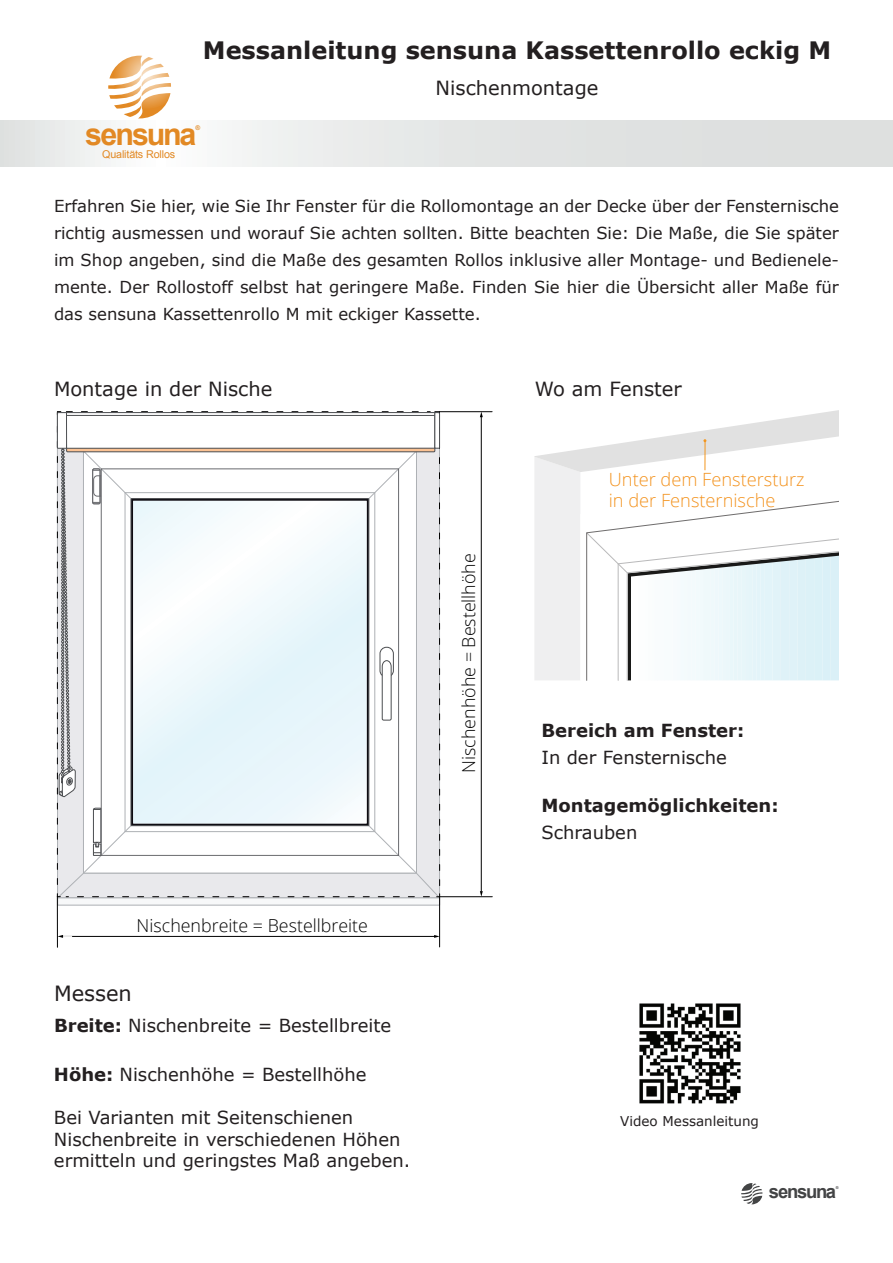
<style>
.page{position:relative;width:893px;height:1263px;background:#fff}
.page>*{position:absolute;margin:0;border:0;box-sizing:border-box;transform-origin:0 0}
.t1{font:700 30.45px "Arial";letter-spacing:-.07em;color:#e28924}
.t2{font:700 24px "Verdana";color:#231f20}
.t3{font:21px "Verdana";color:#231f20}
.t4{font:19.5px "Verdana";color:#231f20}
.t5{font:700 18.45px "Arial";letter-spacing:-.07em;color:#434445}
.t6{font:300 18.15px/21.9px "Open Sans";color:#f3931f}
.t7{font:18px/21.6px "Verdana";color:#231f20}
.t8{font:700 18px "Verdana";color:#231f20}
.t9{font:300 17.85px "Open Sans";color:#000}
.t10{font:16.5px/27px "Verdana";color:#231f20;text-align:justify}
.t11{font:13.5px "Verdana";color:#231f20}
.t12{font:10.8px "Arial";letter-spacing:-.02em;color:#e28924}
.t13{font:700 6.45px "Arial";color:#e28924}
.t14{font:700 3.9px "Arial";color:#434445}
.s1{font-weight:700}
</style>
<div class="page">
<svg style="left:741px;top:1183px;width:21px;height:21px"></svg>
<svg style="left:0;top:120px;width:893px;height:47px"></svg>
<svg style="left:108px;top:70px;width:59px;height:48px"></svg>
<svg style="left:113px;top:41px;width:68px;height:68px"></svg>
<svg style="left:534px;top:410px;width:305px;height:270px"></svg>
<div style="left:58px;top:898px;width:381px;height:7px;background:#f7f8f9"></div>
<div style="left:57px;top:898px;width:383px;height:7px;border:1px solid #aeb1b5"></div>
<hr style="left:57px;top:896px;width:1px;height:51px;background:#000">
<hr style="left:440px;top:896px;width:52px;height:1px;background:#000">
<hr style="left:439px;top:411px;width:53px;height:1px;background:#000">
<hr style="left:62px;top:936px;width:373px;height:1px;background:#000">
<hr style="left:481px;top:416px;width:1px;height:475px;background:#000">
<svg style="left:480px;top:412px;width:3px;height:5px"></svg>
<svg style="left:480px;top:891px;width:3px;height:6px"></svg>
<hr style="left:439px;top:897px;width:1px;height:50px;background:#000">
<svg style="left:56px;top:411px;width:385px;height:487px"></svg>
<img style="left:639px;top:1003px;width:102px;height:101px">
<h2 class="t2" style="left:203px;top:33px;width:630px">Messanleitung sensuna Kassettenrollo eckig M</h2>
<p class="t4" style="left:436px;top:74px;width:164px">Nischenmontage</p>
<p class="t13" style="left:195px;top:123px;width:6px">®</p>
<h1 class="t1" style="left:85px;top:114px;width:113px">sensuna</h1>
<p class="t12" style="left:102px;top:147px;width:74px">Qualitäts Rollos</p>
<p class="t10" style="left:54px;top:193px;width:786px">Erfahren Sie hier, wie Sie Ihr Fenster für die Rollomontage an der Decke über der Fensternische richtig ausmessen und worauf Sie achten sollten. Bitte beachten Sie: Die Maße, die Sie später im Shop angeben, sind die Maße des gesamten Rollos inklusive aller Montage- und Bedienele&shy;mente. Der Rollostoff selbst hat geringere Maße. Finden Sie hier die Übersicht aller Maße für das sensuna Kassettenrollo M mit eckiger Kassette.</p>
<p class="t4" style="left:54px;top:375px;width:220px">Montage in der Nische</p>
<p class="t4" style="left:535px;top:375px;width:149px">Wo am Fenster</p>
<p class="t9" style="left:456px;top:773px;width:221px;rotate:-90deg">Nischenhöhe = Bestellhöhe</p>
<p class="t9" style="left:137px;top:913px;width:233px">Nischenbreite = Bestellbreite</p>
<p class="t3" style="left:54px;top:978px;width:79px">Messen</p>
<p class="t7" style="left:54px;top:1015px;width:339px"><span class="s1">Breite:</span> Nischenbreite = Bestellbreite</p>
<p class="t7" style="left:54px;top:1063px;width:314px"><span class="s1">Höhe:</span> Nischenhöhe = Bestellhöhe</p>
<p class="t7" style="left:54px;top:1106px;width:358px">Bei Varianten mit Seitenschienen<br>Nischenbreite in verschiedenen Höhen ermitteln und geringstes Maß angeben.</p>
<p class="t6" style="left:609px;top:467px;width:197px">Unter dem Fenstersturz in der Fensternische</p>
<p class="t8" style="left:541px;top:717px;width:204px">Bereich am Fenster:</p>
<p class="t7" style="left:541px;top:746px;width:187px">In der Fensternische</p>
<p class="t8" style="left:541px;top:793px;width:239px">Montagemöglichkeiten:</p>
<p class="t7" style="left:541px;top:822px;width:97px">Schrauben</p>
<p class="t11" style="left:620px;top:1112px;width:140px">Video Messanleitung</p>
<p class="t14" style="left:836px;top:1185px;width:4px">®</p>
<p class="t5" style="left:769px;top:1179px;width:69px">sensuna</p>
</div>
